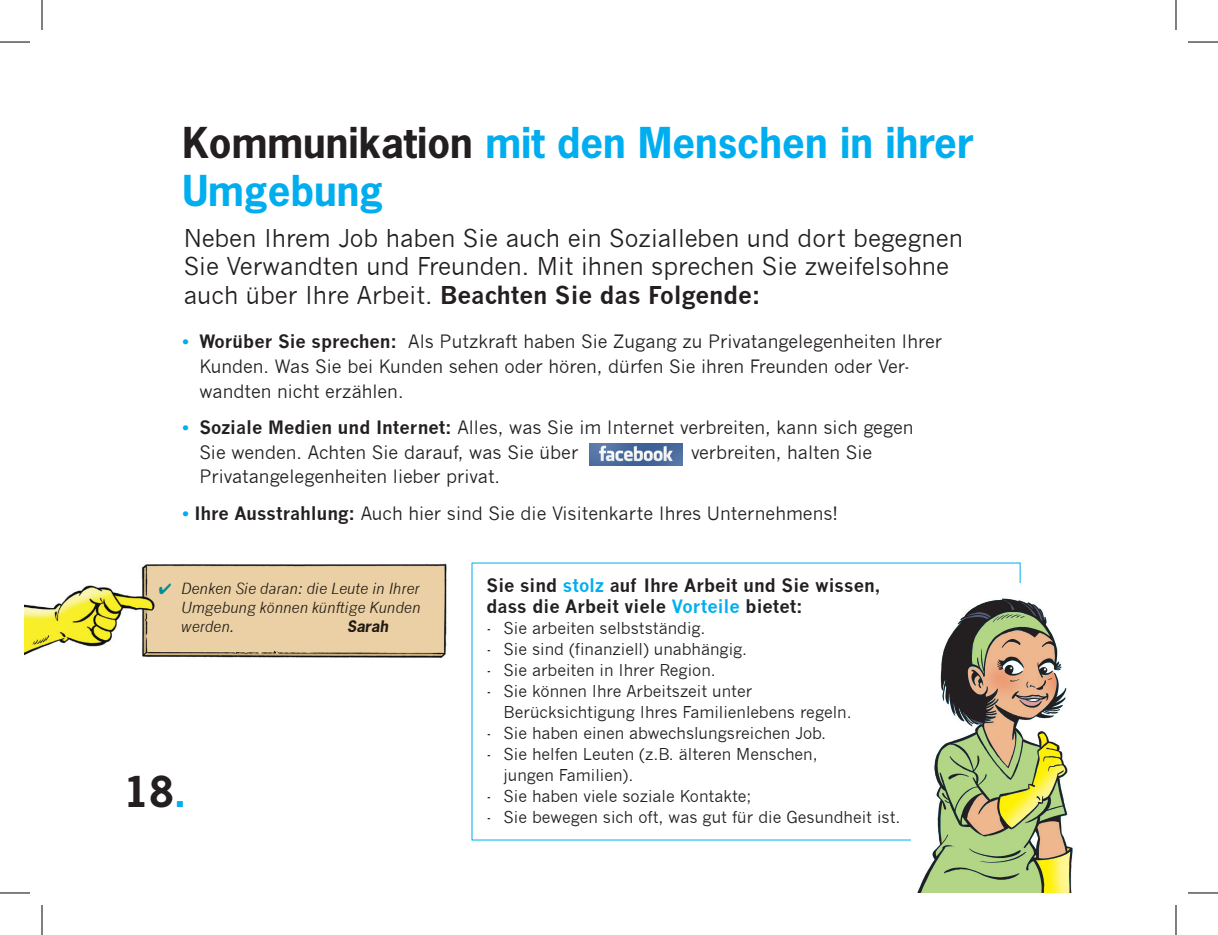
<style>
.page{position:relative;width:1218px;height:935px;background:#fff}
.page>*{position:absolute;margin:0;border:0;box-sizing:border-box;transform-origin:0 0}
.t1{font:700 40px/48px "News Gothic Std";color:#00aeef}
.t2{font:700 40px "News Gothic Std";color:#231f20}
.t3{font:24px/28.4px "News Gothic";color:#231f20}
.t4{font:18px/24.6px "News Gothic";color:#231f20}
.t5{font:700 18px/21px "News Gothic";color:#231f20}
.t6{font:16px/21px "News Gothic";color:#231f20}
.t7{font:italic 15px/19px "News Gothic";color:#231f20;text-align:justify}
.t8{font:italic 700 15px "News Gothic Std";color:#231f20}
.s1{color:#231f20}
.s2{font-weight:700}
.s3{font-weight:700;color:#00aeef}
.s4{color:#00aeef}
</style>
<div class="page">
<img style="left:917px;top:598px;width:156px;height:294px">
<img style="left:589px;top:443px;width:94px;height:22px">
<img style="left:141px;top:563px;width:306px;height:17px">
<img style="left:25px;top:580px;width:422px;height:78px">
<hr style="left:0;top:42px;width:30px;height:1px;background:#000">
<hr style="left:1188px;top:42px;width:30px;height:1px;background:#000">
<hr style="left:0;top:892px;width:30px;height:1px;background:#000">
<hr style="left:1188px;top:892px;width:30px;height:1px;background:#000">
<hr style="left:42px;top:0;width:1px;height:30px;background:#000">
<hr style="left:42px;top:904px;width:1px;height:30px;background:#000">
<hr style="left:1176px;top:0;width:1px;height:30px;background:#000">
<hr style="left:1176px;top:904px;width:1px;height:30px;background:#000">
<h1 class="t1" style="left:182px;top:118px;width:793px"><span class="s1">Kommunikation</span> mit den Menschen in ihrer<br>Umgebung</h1>
<h2 class="t3" style="left:184px;top:224px;width:781px">Neben Ihrem Job haben Sie auch ein Sozialleben und dort begegnen<br>Sie Verwandten und Freunden. Mit ihnen sprechen Sie zweifelsohne auch über Ihre Arbeit. <span class="s2">Beachten Sie das Folgende:</span></h2>
<p class="t4" style="left:199px;top:329px;width:744px;text-indent:-17px"><span class="s3">•</span> <span class="s2">Worüber Sie sprechen:</span> Als Putzkraft haben Sie Zugang zu Privatangelegenheiten Ihrer<br>Kunden. Was Sie bei Kunden sehen oder hören, dürfen Sie ihren Freunden oder Ver&shy;wandten nicht erzählen.</p>
<p class="t4" style="left:199px;top:415px;width:716px;text-indent:-17px"><span class="s3">•</span> <span class="s2">Soziale Medien und Internet:</span> Alles, was Sie im Internet verbreiten, kann sich gegen<br>Sie wenden. Achten Sie darauf, was Sie über</p>
<p class="t4" style="left:691px;top:440px;width:183px">verbreiten, halten Sie</p>
<p class="t4" style="left:199px;top:464px;width:302px">Privatangelegenheiten lieber privat.</p>
<p class="t4" style="left:182px;top:501px;width:657px"><span class="s3">•</span> <span class="s2">Ihre Ausstrahlung:</span> Auch hier sind Sie die Visitenkarte Ihres Unternehmens!</p>
<p class="t7" style="left:181px;top:578px;width:241px;text-indent:-22px"><span class="s4">✔</span> Denken Sie daran: die Leute in Ihrer Umgebung können künftige Kunden werden.</p>
<p class="t8" style="left:347px;top:616px;width:43px">Sarah</p>
<h1 class="t2" style="left:124px;top:765px;width:64px">18<span class="s4">.</span></h1>
<p class="t5" style="left:486px;top:574px;width:395px">Sie sind <span class="s4">stolz</span> auf Ihre Arbeit und Sie wissen, dass die Arbeit viele <span class="s4">Vorteile</span> bietet:</p>
<p class="t6" style="left:486px;top:617px;width:220px">- Sie arbeiten selbstständig.</p>
<p class="t6" style="left:486px;top:638px;width:262px">- Sie sind (finanziell) unabhängig.</p>
<p class="t6" style="left:486px;top:659px;width:231px">- Sie arbeiten in Ihrer Region.</p>
<p class="t6" style="left:503px;top:680px;width:350px;text-indent:-17px">- Sie können Ihre Arbeitszeit unter<br>Berücksichtigung Ihres Familienlebens regeln.</p>
<p class="t6" style="left:486px;top:722px;width:341px">- Sie haben einen abwechslungsreichen Job.</p>
<p class="t6" style="left:503px;top:743px;width:316px;text-indent:-17px">- Sie helfen Leuten (z.B. älteren Menschen, jungen Familien).</p>
<p class="t6" style="left:486px;top:785px;width:267px">- Sie haben viele soziale Kontakte;</p>
<p class="t6" style="left:486px;top:806px;width:415px">- Sie bewegen sich oft, was gut für die Gesundheit ist.</p>
</div>
